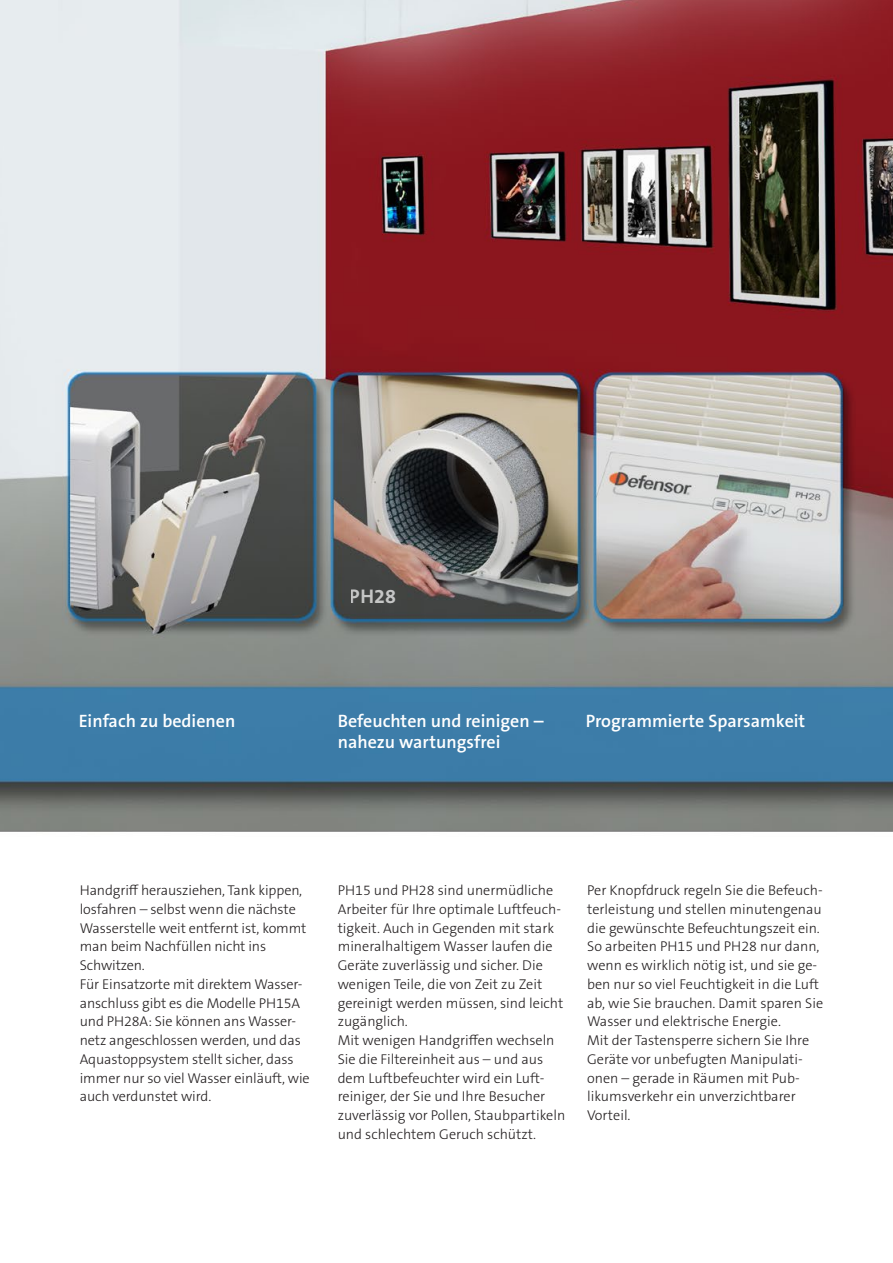
<style>
.page{position:relative;width:893px;height:1263px;background:#fff}
.page>*{position:absolute;margin:0;border:0;box-sizing:border-box;transform-origin:0 0}
.t1{font:700 19.8px "The Sans B W7";color:#fff}
.t2{font:600 18px/21px "The Sans B W6";color:#fff}
.t3{font:300 14.25px/18.8px "The Sans B W3";color:#231f20}
</style>
<div class="page">
<img style="left:0;top:0;width:893px;height:832px">
<h1 class="t1" style="left:350px;top:584px;width:48px">PH28</h1>
<p class="t2" style="left:79px;top:710px;width:158px">Einfach zu bedienen</p>
<p class="t2" style="left:338px;top:710px;width:207px">Befeuchten und reinigen – nahezu wartungsfrei</p>
<p class="t2" style="left:586px;top:710px;width:221px">Programmierte Sparsamkeit</p>
<p class="t3" style="left:80px;top:881px;width:231px">Handgriff herausziehen, Tank kippen, losfahren – selbst wenn die nächste<br>Wasserstelle weit entfernt ist, kommt man beim Nachfüllen nicht ins<br>Schwitzen.<br>Für Einsatzorte mit direktem Wasser&shy;anschluss gibt es die Modelle PH15A und PH28A: Sie können ans Wasser&shy;netz angeschlossen werden, und das<br>Aquastoppsystem stellt sicher, dass immer nur so viel Wasser einläuft, wie auch verdunstet wird.</p>
<p class="t3" style="left:338px;top:881px;width:229px">PH15 und PH28 sind unermüdliche Arbeiter für Ihre optimale Luftfeuch&shy;tigkeit. Auch in Gegenden mit stark mineralhaltigem Wasser laufen die Geräte zuverlässig und sicher. Die wenigen Teile, die von Zeit zu Zeit gereinigt werden müssen, sind leicht zugänglich.<br>Mit wenigen Handgriffen wechseln Sie die Filtereinheit aus – und aus dem Luftbefeuchter wird ein Luft&shy;reiniger, der Sie und Ihre Besucher zuverlässig vor Pollen, Staubpartikeln und schlechtem Geruch schützt.</p>
<p class="t3" style="left:587px;top:881px;width:237px">Per Knopfdruck regeln Sie die Befeuch&shy;terleistung und stellen minutengenau die gewünschte Befeuchtungszeit ein.<br>So arbeiten PH15 und PH28 nur dann, wenn es wirklich nötig ist, und sie ge&shy;ben nur so viel Feuchtigkeit in die Luft ab, wie Sie brauchen. Damit sparen Sie Wasser und elektrische Energie.<br>Mit der Tastensperre sichern Sie Ihre Geräte vor unbefugten Manipulati&shy;onen – gerade in Räumen mit Pub&shy;likumsverkehr ein unverzichtbarer Vorteil.</p>
</div>
